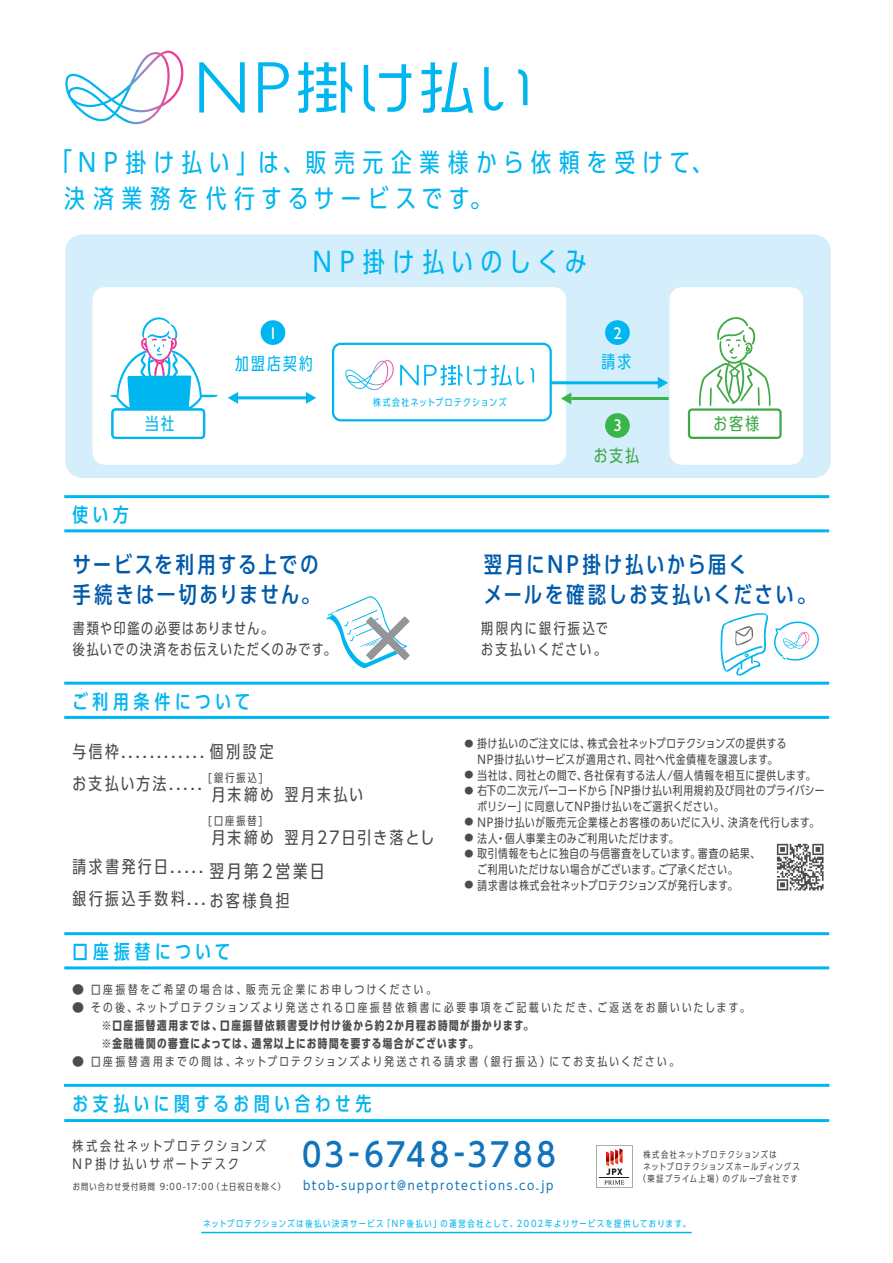
<style>
.page{position:relative;width:893px;height:1263px;background:#fff}
.page>*{position:absolute;margin:0;border:0;box-sizing:border-box;transform-origin:0 0}
.t1{font:500 32.55px "UD Shin Go C Oeiz Pr 6";letter-spacing:.095em;color:#1074bc}
.t2{font:27px "UD Shin Go C Oeiz Pr 6";letter-spacing:.3em;color:#00b6f0}
.t3{font:25.5px/36px "UD Shin Go C Oeiz Pr 6";letter-spacing:.305em;color:#00b6f0}
.t4{font:500 22.5px/30px "UD Shin Go C Oeiz Pr 6";letter-spacing:.13em;color:#015aaa}
.t5{font:500 19.5px "UD Shin Go C Oeiz Pr 6";letter-spacing:.255em;color:#00b6f0}
.t6{font:18px "UD Shin Go C Oeiz Pr 6";letter-spacing:.135em;color:#4b4c4d}
.t7{font:17.1px/32.2px "UD Shin Go C Oeiz Pr 6";letter-spacing:.155em;color:#4b4c4d}
.t8{font:17.1px "UD Shin Go C Oeiz Pr 6";letter-spacing:.13em;color:#4b4c4d}
.t9{font:17.1px "UD Shin Go C Oeiz Pr 6";letter-spacing:.13em;color:#00b6f0}
.t10{font:17.1px "UD Shin Go C Oeiz Pr 6";color:#40a848}
.t11{font:17.1px "Gill Sans Std";color:#fff}
.t12{font:15px/21px "UD Shin Go C Oeiz Pr 6";letter-spacing:.12em;color:#4b4c4d}
.t13{font:15px/21px "UD Shin Go C Oeiz Pr 6";letter-spacing:.165em;color:#4b4c4d}
.t14{font:13.5px/18px "UD Shin Go C Oeiz Pr 6";letter-spacing:.18em;color:#4b4c4d}
.t15{font:12.15px "UD Shin Go C Oeiz Pr 6";letter-spacing:.13em;color:#1074bc}
.t16{font:12px/15.8px "UD Shin Go C Oeiz Pr 6";letter-spacing:.075em;color:#4b4c4d}
.t17{font:12px/18px "UD Shin Go C Oeiz Pr 6";letter-spacing:.215em;color:#4b4c4d}
.t18{font:700 12px/18px "UD Shin Go C Oeiz Pr 6";letter-spacing:.125em;color:#4b4c4d}
.t19{font:12px "UD Shin Go C Oeiz Pr 6";letter-spacing:.205em;color:#4b4c4d}
.t20{font:700 12px/18px "Futo Go B101 Pro";color:#4b4c4d}
.t21{font:11.4px "UD Shin Go C Oeiz Pr 6";letter-spacing:.185em;color:#4b4c4d}
.t22{font:9.75px "UD Shin Go C Oeiz Pr 6";letter-spacing:.13em;color:#00b6f0}
.t23{font:9px "UD Shin Go C Oeiz Pr 6";letter-spacing:.13em;color:#4b4c4d}
.t24{font:9px "UD Shin Go C Oeiz Pr 6";letter-spacing:.17em;color:#00b6f0}
.t25{font:9px "UD Shin Go C Oeiz Pr 6";letter-spacing:.155em;color:#4b4c4d}
.t26{font:700 9px/15.8px "Futo Go B101 Pro";color:#4b4c4d}
</style>
<div class="page">
<hr style="left:64px;top:716px;width:765px;height:3px;background:#00b6f0">
<hr style="left:64px;top:682px;width:765px;height:3px;background:#00b6f0">
<hr style="left:201px;top:1232px;width:491px;height:1px;background:#00b6f0">
<hr style="left:64px;top:529px;width:765px;height:3px;background:#00b6f0">
<hr style="left:64px;top:495px;width:765px;height:3px;background:#00b6f0">
<div style="left:65px;top:234px;width:766px;height:244px;background:#d4effb;border-radius:17px"></div>
<div style="left:92px;top:287px;width:474px;height:178px;background:#fff;border-radius:13px"></div>
<div style="left:605px;top:413px;width:25px;height:25px;background:#3ab54a;border-radius:50%"></div>
<hr style="left:236px;top:396px;width:72px;height:3px;background:#00b6f0">
<svg style="left:228px;top:392px;width:10px;height:12px"></svg>
<svg style="left:306px;top:392px;width:10px;height:12px"></svg>
<hr style="left:551px;top:381px;width:108px;height:3px;background:#00b6f0">
<svg style="left:658px;top:377px;width:10px;height:12px"></svg>
<hr style="left:571px;top:397px;width:98px;height:3px;background:#3ab54a">
<svg style="left:561px;top:392px;width:10px;height:12px"></svg>
<svg style="left:530px;top:368px;width:4px;height:14px"></svg>
<svg style="left:400px;top:365px;width:124px;height:20px"></svg>
<svg style="left:345px;top:360px;width:49px;height:30px"></svg>
<div style="left:332px;top:343px;width:220px;height:78px;border:2px solid #00b6f0;border-radius:8px"></div>
<svg style="left:110px;top:317px;width:108px;height:96px"></svg>
<div style="left:113px;top:410px;width:91px;height:28px;background:#fff;border-radius:3px"></div>
<div style="left:111px;top:408px;width:94px;height:31px;border:2px solid #00b6f0;border-radius:3px"></div>
<svg style="left:326px;top:596px;width:84px;height:72px"></svg>
<div style="left:669px;top:287px;width:134px;height:178px;background:#fff;border-radius:13px"></div>
<div style="left:688px;top:408px;width:94px;height:31px;border:2px solid #40a848;border-radius:3px"></div>
<svg style="left:699px;top:317px;width:71px;height:89px"></svg>
<div style="left:261px;top:320px;width:24px;height:25px;background:#00b6f0;border-radius:50%"></div>
<div style="left:605px;top:320px;width:25px;height:25px;background:#00b6f0;border-radius:50%"></div>
<svg style="left:199px;top:62px;width:46px;height:51px"></svg>
<svg style="left:258px;top:62px;width:31px;height:51px"></svg>
<svg style="left:298px;top:62px;width:54px;height:51px"></svg>
<svg style="left:364px;top:64px;width:47px;height:48px"></svg>
<svg style="left:422px;top:62px;width:51px;height:51px"></svg>
<svg style="left:518px;top:69px;width:10px;height:36px"></svg>
<svg style="left:484px;top:67px;width:20px;height:44px"></svg>
<svg style="left:65px;top:51px;width:119px;height:73px"></svg>
<svg style="left:774px;top:621px;width:45px;height:40px"></svg>
<svg style="left:720px;top:613px;width:48px;height:63px"></svg>
<svg style="left:777px;top:844px;width:46px;height:46px"></svg>
<hr style="left:64px;top:1084px;width:765px;height:3px;background:#00b6f0">
<hr style="left:64px;top:1119px;width:765px;height:3px;background:#00b6f0">
<hr style="left:64px;top:966px;width:765px;height:3px;background:#00b6f0">
<hr style="left:64px;top:932px;width:765px;height:3px;background:#00b6f0">
<svg style="left:596px;top:1145px;width:36px;height:43px"></svg>
<h3 class="t3" style="left:65px;top:143px;width:648px;text-indent:-13px">「NP掛け払い」は、販売元企業様から依頼を受けて、決済業務を代行するサービスです。</h3>
<h2 class="t2" style="left:313px;top:240px;width:275px">NP掛け払いのしくみ</h2>
<h3 class="t11" style="left:269px;top:323px;width:10px">1</h3>
<h3 class="t9" style="left:235px;top:350px;width:79px">加盟店契約</h3>
<p class="t22" style="left:373px;top:395px;width:135px">株式会社ネットプロテクションズ</p>
<h3 class="t11" style="left:614px;top:323px;width:10px">2</h3>
<h3 class="t9" style="left:602px;top:348px;width:31px">請求</h3>
<h3 class="t9" style="left:145px;top:410px;width:31px">当社</h3>
<h3 class="t10" style="left:714px;top:410px;width:47px">お客様</h3>
<h3 class="t11" style="left:614px;top:416px;width:10px">3</h3>
<h3 class="t5" style="left:73px;top:499px;width:58px">使い方</h3>
<h3 class="t4" style="left:73px;top:548px;width:247px">サービスを利用する上での手続きは一切ありません。</h3>
<p class="t12" style="left:73px;top:618px;width:264px">書類や印鑑の必要はありません。<br>後払いでの決済をお伝えいただくのみです。</p>
<h3 class="t5" style="left:73px;top:686px;width:179px">ご利用条件について</h3>
<h3 class="t7" style="left:73px;top:735px;width:202px">与信枠............ 個別設定お支払い方法.....</h3>
<p class="t21" style="left:208px;top:769px;width:57px">[銀行振込]</p>
<h3 class="t7" style="left:212px;top:777px;width:153px">月末締め 翌月末払い</h3>
<p class="t21" style="left:208px;top:812px;width:56px">[口座振替]</p>
<h3 class="t8" style="left:212px;top:823px;width:224px">月末締め 翌月27日引き落とし</h3>
<h3 class="t6" style="left:210px;top:857px;width:116px">翌月第２営業日</h3>
<h3 class="t7" style="left:210px;top:883px;width:81px">お客様負担</h3>
<h3 class="t7" style="left:73px;top:849px;width:135px">請求書発行日.....銀行振込手数料...</h3>
<h3 class="t10" style="left:594px;top:442px;width:47px">お支払</h3>
<h3 class="t4" style="left:484px;top:548px;width:332px">翌月にNP掛け払いから届く<br>メールを確認しお支払いください。</h3>
<p class="t13" style="left:481px;top:618px;width:128px">期限内に銀行振込でお支払いください。</p>
<p class="t16" style="left:478px;top:735px;width:348px">掛け払いのご注文には、株式会社ネットプロテクションズの提供する<br>NP掛け払いサービスが適用され、同社へ代金債権を譲渡します。<br>当社は、同社との間で、各社保有する法人/個人情報を相互に提供します。右下の二次元バーコードから「NP掛け払い利用規約及び同社のプライバシーポリシー」に同意してNP掛け払いをご選択ください。<br>NP掛け払いが販売元企業様とお客様のあいだに入り、決済を代行します。法人・個人事業主のみご利用いただけます。<br>取引情報をもとに独自の与信審査をしています。審査の結果、<br>ご利用いただけない場合がございます。ご了承ください。<br>請求書は株式会社ネットプロテクションズが発行します。</p>
<p class="t26" style="left:465px;top:734px;width:10px">●</p>
<p class="t26" style="left:465px;top:766px;width:10px">● ●</p>
<p class="t26" style="left:465px;top:813px;width:10px;text-align:justify">● ● ●</p>
<p class="t26" style="left:465px;top:876px;width:10px">●</p>
<h3 class="t5" style="left:73px;top:936px;width:159px">口座振替について</h3>
<p class="t20" style="left:72px;top:979px;width:13px">● ●</p>
<p class="t17" style="left:91px;top:980px;width:660px">口座振替をご希望の場合は、販売元企業にお申しつけください。<br>その後、ネットプロテクションズより発送される口座振替依頼書に必要事項をご記載いただき、ご返送をお願いいたします。</p>
<p class="t18" style="left:91px;top:1016px;width:443px">　※口座振替適用までは、口座振替依頼書受け付け後から約2か月程お時間が掛かります。　※金融機関の審査によっては、通常以上にお時間を要する場合がございます。</p>
<p class="t19" style="left:91px;top:1052px;width:589px">口座振替適用までの間は、ネットプロテクションズより発送される請求書（銀行振込）にてお支払いください。</p>
<p class="t20" style="left:72px;top:1051px;width:13px">●</p>
<h3 class="t5" style="left:73px;top:1088px;width:300px">お支払いに関するお問い合わせ先</h3>
<p class="t14" style="left:73px;top:1136px;width:195px">株式会社ネットプロテクションズ<br>NP掛け払いサポートデスク</p>
<p class="t15" style="left:303px;top:1175px;width:252px">btob-support@netprotections.co.jp</p>
<h1 class="t1" style="left:302px;top:1128px;width:255px">03-6748-3788</h1>
<p class="t23" style="left:73px;top:1179px;width:214px">お問い合わせ受付時間 9:00-17:00（土日祝日を除く）</p>
<p class="t23" style="left:643px;top:1147px;width:135px">株式会社ネットプロテクションズは</p>
<p class="t23" style="left:643px;top:1159px;width:158px">ネットプロテクションズホールディングス</p>
<p class="t25" style="left:639px;top:1171px;width:160px">（東証プライム上場）のグループ会社です</p>
<p class="t24" style="left:203px;top:1216px;width:488px">ネットプロテクションズは後払い決済サービス「NP後払い」の運営会社として、2002年よりサービスを提供しております。</p>
</div>
